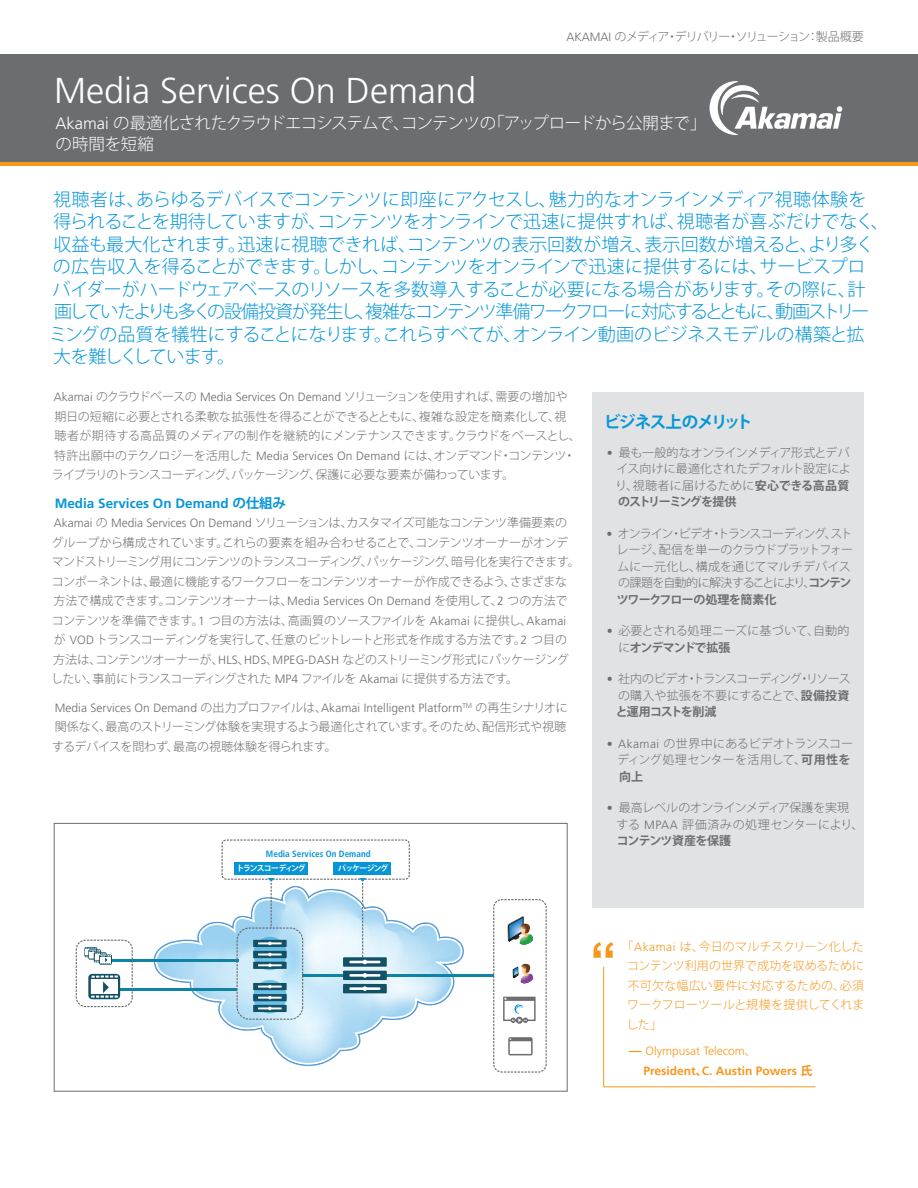
<style>
.page{position:relative;width:918px;height:1188px;background:#fff}
.page>*{position:absolute;margin:0;border:0;box-sizing:border-box;transform-origin:0 0}
.t1{font:300 36px "Frutiger";color:#fff}
.t2{font:300 18px/22.5px "Koz Go Pro";letter-spacing:-.035em;color:#0696d7}
.t3{font:300 16.5px/21px "Koz Go Pro";letter-spacing:-.05em;color:#fff}
.t4{font:700 16.5px "Koz Go Pro";letter-spacing:-.08em;color:#0696d7}
.t5{font:700 13.5px "Frutiger";color:#0696d7}
.t6{font:300 12px/19.5px "Koz Go Pro";letter-spacing:-.03em;color:#6c6d70}
.t7{font:300 12px/19.5px "Koz Go Pro";letter-spacing:.015em;color:#f7971d;text-align:justify}
.t8{font:300 12px "Frutiger";letter-spacing:.005em;color:#6c6d70}
.t9{font:300 12px/16.5px "Koz Go Pro";letter-spacing:-.01em;color:#6c6d70}
.t10{font:700 12px/19.5px "Frutiger";color:#f7971d}
.t11{font:300 12px/16.5px "Koz Go Pro";letter-spacing:.005em;color:#6c6d70}
.t12{font:300 12px "Koz Go Pro";letter-spacing:-.09em;color:#6c6d70}
.t13{font:700 condensed 9.15px "Frutiger";color:#0696d7}
.t14{font:700 7.8px "Koz Go Pro";letter-spacing:-.14em;color:#fff}
.t15{font:700 7.8px "Koz Go Pro";letter-spacing:-.09em;color:#fff}
.s1{font-family:"Frutiger"}
.s2{font-family:"Koz Go Pro"}
.s3{font-weight:700}
.s4{font-weight:300}
.s5{font-family:"Koz Go Pro";font-weight:300}
</style>
<div class="page">
<div style="left:0;top:54px;width:918px;height:108px;background:#6c6d70"></div>
<div style="left:592px;top:392px;width:272px;height:515px;background:#e1e2e4"></div>
<hr style="left:0;top:162px;width:918px;height:3px;background:#f7971d">
<svg style="left:603px;top:966px;width:213px;height:122px"></svg>
<svg style="left:593px;top:942px;width:20px;height:16px"></svg>
<svg style="left:710px;top:81px;width:132px;height:54px"></svg>
<svg style="left:156px;top:878px;width:307px;height:187px"></svg>
<hr style="left:112px;top:960px;width:126px;height:2px;background:#0d83a5">
<hr style="left:120px;top:989px;width:116px;height:2px;background:#0d83a5">
<hr style="left:303px;top:974px;width:191px;height:2px;background:#0d83a5">
<svg style="left:512px;top:964px;width:21px;height:20px"></svg>
<svg style="left:507px;top:916px;width:26px;height:29px"></svg>
<div style="left:76px;top:940px;width:57px;height:67px;border:1px dashed #6c6d70;border-radius:9px"></div>
<svg style="left:253px;top:980px;width:34px;height:33px"></svg>
<svg style="left:253px;top:983px;width:34px;height:7px"></svg>
<hr style="left:258px;top:986px;width:24px;height:2px;background:#fff">
<svg style="left:253px;top:1005px;width:34px;height:7px"></svg>
<hr style="left:258px;top:1007px;width:24px;height:2px;background:#fff">
<svg style="left:253px;top:994px;width:34px;height:7px"></svg>
<hr style="left:258px;top:997px;width:24px;height:2px;background:#fff">
<svg style="left:253px;top:937px;width:34px;height:33px"></svg>
<svg style="left:253px;top:940px;width:34px;height:7px"></svg>
<hr style="left:258px;top:942px;width:24px;height:2px;background:#fff">
<svg style="left:253px;top:962px;width:34px;height:7px"></svg>
<hr style="left:258px;top:964px;width:24px;height:2px;background:#fff">
<div style="left:253px;top:951px;width:34px;height:7px;background:#135166"></div>
<svg style="left:258px;top:953px;width:24px;height:3px"></svg>
<div style="left:493px;top:899px;width:54px;height:174px;border:1px dashed #6c6d70;border-radius:8px"></div>
<svg style="left:508px;top:1037px;width:25px;height:18px"></svg>
<svg style="left:503px;top:997px;width:33px;height:26px"></svg>
<div style="left:237px;top:927px;width:66px;height:93px;border:1px dashed #6c6d70;border-radius:12px"></div>
<svg style="left:88px;top:974px;width:32px;height:25px"></svg>
<div style="left:234px;top:862px;width:73px;height:12px;background:#0696d7"></div>
<div style="left:334px;top:862px;width:57px;height:12px;background:#0696d7"></div>
<svg style="left:84px;top:947px;width:28px;height:18px"></svg>
<div style="left:222px;top:839px;width:188px;height:41px;border:1px dashed #6c6d70;border-radius:4px"></div>
<svg style="left:268px;top:878px;width:7px;height:50px"></svg>
<svg style="left:343px;top:957px;width:44px;height:10px"></svg>
<hr style="left:349px;top:961px;width:31px;height:2px;background:#fff">
<svg style="left:359px;top:878px;width:8px;height:86px"></svg>
<div style="left:343px;top:984px;width:44px;height:9px;background:#135166"></div>
<hr style="left:349px;top:987px;width:31px;height:3px;background:#fff">
<div style="left:343px;top:971px;width:44px;height:9px;background:#135166"></div>
<hr style="left:349px;top:974px;width:31px;height:3px;background:#fff">
<div style="left:54px;top:823px;width:513px;height:268px;border:1px solid #6c6d70"></div>
<p class="t12" style="left:567px;top:29px;width:299px"><span class="s1">AKAMAI</span> のメディア・デリバリー・ソリューション：製品概要</p>
<h1 class="t1" style="left:54px;top:70px;width:424px">Media Services On Demand</h1>
<h3 class="t3" style="left:56px;top:112px;width:652px"><span class="s1">Akamai</span> の最適化されたクラウドエコシステムで、コンテンツの「アップロードから公開まで」の時間を短縮</h3>
<p class="t2" style="left:49px;top:188px;width:841px">視聴者は、あらゆるデバイスでコンテンツに即座にアクセスし、魅力的なオンラインメディア視聴体験を<br>得られることを期待していますが、コンテンツをオンラインで迅速に提供すれば、視聴者が喜ぶだけでなく、収益も最大化されます。迅速に視聴できれば、コンテンツの表示回数が増え、表示回数が増えると、より多くの広告収入を得ることができます。しかし、コンテンツをオンラインで迅速に提供するには、サービスプロ<br>バイダーがハードウェアベースのリソースを多数導入することが必要になる場合があります。その際に、計<br>画していたよりも多くの設備投資が発生し、複雑なコンテンツ準備ワークフローに対応するとともに、動画ストリー<br>ミングの品質を犠牲にすることになります。これらすべてが、オンライン動画のビジネスモデルの構築と拡<br>大を難しくしています。</p>
<p class="t6" style="left:52px;top:387px;width:530px"><span class="s1">Akamai</span> のクラウドベースの <span class="s1">Media Services On Demand</span> ソリューションを使用すれば、需要の増加や<br>期日の短縮に必要とされる柔軟な拡張性を得ることができるとともに、複雑な設定を簡素化して、視<br>聴者が期待する高品質のメディアの制作を継続的にメンテナンスできます。クラウドをベースとし、特許出願中のテクノロジーを活用した <span class="s1">Media Services On Demand</span> には、オンデマンド・コンテンツ・ライブラリのトランスコーディング、パッケージング、保護に必要な要素が備わっています。</p>
<p class="t5" style="left:55px;top:495px;width:233px">Media Services On Demand <span class="s2">の仕組み</span></p>
<p class="t6" style="left:51px;top:513px;width:530px"><span class="s1">Akamai</span> の <span class="s1">Media Services On Demand</span> ソリューションは、カスタマイズ可能なコンテンツ準備要素の<br>グループから構成されています。これらの要素を組み合わせることで、コンテンツオーナーがオンデマンドストリーミング用にコンテンツのトランスコーディング、パッケージング、暗号化を実行できます。コンポーネントは、最適に機能するワークフローをコンテンツオーナーが作成できるよう、さまざまな方法で構成できます。コンテンツオーナーは、<span class="s1">Media Services On Demand</span> を使用して、<span class="s1">2</span> つの方法でコンテンツを準備できます。<span class="s1">1</span> つ目の方法は、高画質のソースファイルを <span class="s1">Akamai</span> に提供し、<span class="s1">Akamai</span>が <span class="s1">VOD</span> トランスコーディングを実行して、任意のビットレートと形式を作成する方法です。<span class="s1">2</span> つ目の<br>方法は、コンテンツオーナーが、<span class="s1">HLS</span>、<span class="s1">HDS</span>、<span class="s1">MPEG-DASH</span> などのストリーミング形式にパッケージングしたい、事前にトランスコーディングされた <span class="s1">MP4</span> ファイルを <span class="s1">Akamai</span> に提供する方法です。</p>
<p class="t8" style="left:55px;top:701px;width:515px">Media Services On Demand <span class="s2">の出力プロファイルは、</span>Akamai Intelligent Platform<sup>TM</sup> <span class="s2">の再生シナリオに</span></p>
<p class="t6" style="left:52px;top:717px;width:516px">関係なく、最高のストリーミング体験を実現するよう最適化されています。そのため、配信形式や視聴するデバイスを問わず、最高の視聴体験を得られます。</p>
<h3 class="t4" style="left:604px;top:412px;width:150px">ビジネス上のメリット</h3>
<p class="t6" style="left:615px;top:444px;width:237px;line-height:16.5px;text-align:justify;text-indent:-9px"><span class="s1">•</span> 最も一般的なオンラインメディア形式とデバイス向けに最適化されたデフォルト設定により、視聴者に届けるために<span class="s3">安心できる高品質のストリーミングを提供</span></p>
<p class="t6" style="left:616px;top:525px;width:238px;line-height:16.5px;text-indent:-10px"><span class="s1">•</span> オンライン・ビデオ・トランスコーディング、ストレージ、配信を単一のクラウドプラットフォームに一元化し、構成を通じてマルチデバイスの課題を自動的に解決することにより、<span class="s3">コンテンツワークフローの処理を簡素化</span></p>
<p class="t11" style="left:618px;top:623px;width:232px;text-indent:-12px"><span class="s1">•</span> 必要とされる処理ニーズに基づいて、自動的に<span class="s3">オンデマンドで拡張</span></p>
<p class="t6" style="left:616px;top:671px;width:236px;line-height:16.5px;text-align:justify;text-indent:-9px"><span class="s1">•</span> 社内のビデオ・トランスコーディング・リソースの購入や拡張を不要にすることで、<span class="s3">設備投資と運用コストを削減</span></p>
<p class="t9" style="left:617px;top:735px;width:238px;text-indent:-10px"><span class="s1">• Akamai</span> の世界中にあるビデオトランスコーディング処理センターを活用して、<span class="s3">可用性を向上</span></p>
<p class="t6" style="left:617px;top:800px;width:248px;line-height:16.5px;text-indent:-10px"><span class="s1">•</span> 最高レベルのオンラインメディア保護を実現する <span class="s1">MPAA</span> 評価済みの処理センターにより、<span class="s3">コンテンツ資産を保護</span></p>
<p class="t13" style="left:266px;top:848px;width:106px">Media Services On Demand</p>
<p class="t14" style="left:237px;top:863px;width:71px">トランスコーディング</p>
<p class="t15" style="left:338px;top:863px;width:52px">パッケージング</p>
<p class="t7" style="left:627px;top:937px;width:239px;text-indent:-5px">「<span class="s1">Akamai</span> は、今日のマルチスクリーン化したコンテンツ利用の世界で成功を収めるために不可欠な幅広い要件に対応するための、必須ワークフローツールと規模を提供してくれました」</p>
<p class="t10" style="left:643px;top:1041px;width:171px;text-indent:-15px"><span class="s2">̶</span> <span class="s4">Olympusat Telecom</span><span class="s5">、<br></span>President<span class="s2">、</span>C. Austin Powers <span class="s2">氏</span></p>
</div>
